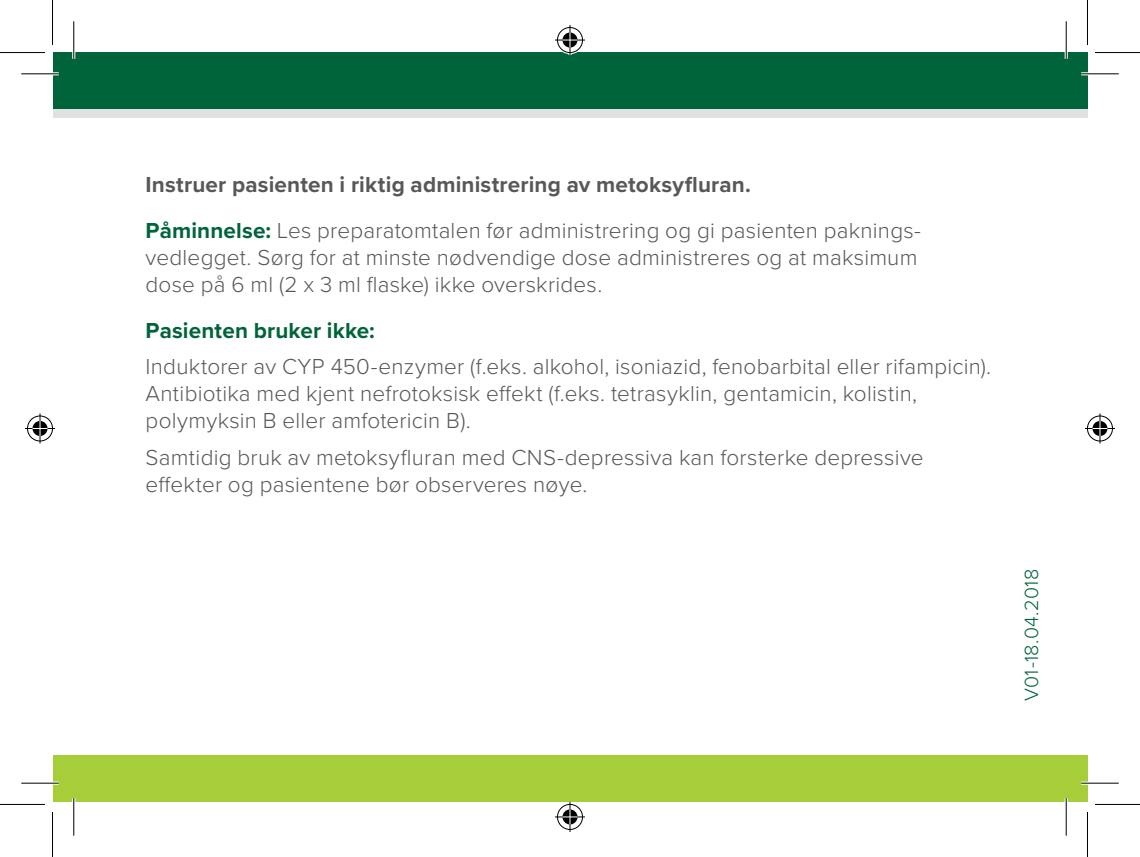
<style>
.page{position:relative;width:1140px;height:857px;background:#fff}
.page>*{position:absolute;margin:0;border:0;box-sizing:border-box;transform-origin:0 0}
.t1{font:300 22.5px/27px "Proxima Nova";letter-spacing:.01em;color:#57585a}
.t2{font:700 22.5px "Proxima Nova";letter-spacing:.005em;color:#00643b}
.t3{font:300 19.75px "Proxima Nova";letter-spacing:.02em;color:#00643b}
.s1{font-weight:700}
.s2{font-weight:700;color:#00643b}
</style>
<div class="page">
<div style="left:52px;top:79px;width:1035px;height:39px;background:#e0e1e3"></div>
<div style="left:52px;top:52px;width:1035px;height:57px;background:#00643b"></div>
<div style="left:52px;top:755px;width:1035px;height:47px;background:#a6ce39"></div>
<hr style="left:21px;top:72px;width:38px;height:3px;background:#fff">
<hr style="left:1081px;top:72px;width:37px;height:3px;background:#fff">
<hr style="left:21px;top:781px;width:38px;height:3px;background:#fff">
<hr style="left:1081px;top:781px;width:37px;height:3px;background:#fff">
<hr style="left:72px;top:21px;width:3px;height:38px;background:#fff">
<hr style="left:72px;top:797px;width:3px;height:38px;background:#fff">
<hr style="left:1064px;top:21px;width:3px;height:38px;background:#fff">
<hr style="left:1064px;top:797px;width:3px;height:38px;background:#fff">
<hr style="left:21px;top:73px;width:38px;height:1px;background:#000">
<hr style="left:1081px;top:73px;width:37px;height:1px;background:#000">
<hr style="left:21px;top:782px;width:38px;height:1px;background:#000">
<hr style="left:1081px;top:782px;width:37px;height:1px;background:#000">
<hr style="left:73px;top:21px;width:1px;height:38px;background:#000">
<hr style="left:73px;top:797px;width:1px;height:38px;background:#000">
<hr style="left:1065px;top:21px;width:1px;height:38px;background:#000">
<hr style="left:1065px;top:797px;width:1px;height:38px;background:#000">
<hr style="left:0;top:52px;width:45px;height:1px;background:#000">
<hr style="left:1095px;top:52px;width:45px;height:1px;background:#000">
<hr style="left:0;top:803px;width:45px;height:1px;background:#000">
<hr style="left:1095px;top:803px;width:45px;height:1px;background:#000">
<hr style="left:52px;top:0;width:1px;height:45px;background:#000">
<hr style="left:52px;top:811px;width:1px;height:45px;background:#000">
<hr style="left:1087px;top:0;width:1px;height:45px;background:#000">
<hr style="left:1087px;top:811px;width:1px;height:45px;background:#000">
<div style="left:556px;top:26px;width:28px;height:28px;border:3px solid #fff;border-radius:50%"></div>
<svg style="left:555px;top:38px;width:30px;height:4px"></svg>
<hr style="left:568px;top:25px;width:3px;height:30px;background:#fff">
<div style="left:561px;top:31px;width:18px;height:18px;border:3px solid #fff;border-radius:50%"></div>
<div style="left:557px;top:27px;width:26px;height:26px;border:1px solid #000;border-radius:50%"></div>
<hr style="left:555px;top:40px;width:30px;height:1px;background:#000">
<hr style="left:569px;top:25px;width:1px;height:30px;background:#000">
<svg style="left:562px;top:33px;width:15px;height:15px"></svg>
<div style="left:556px;top:802px;width:28px;height:28px;border:3px solid #fff;border-radius:50%"></div>
<hr style="left:555px;top:815px;width:30px;height:3px;background:#fff">
<hr style="left:568px;top:801px;width:3px;height:30px;background:#fff">
<div style="left:561px;top:807px;width:18px;height:18px;border:3px solid #fff;border-radius:50%"></div>
<div style="left:557px;top:803px;width:26px;height:26px;border:1px solid #000;border-radius:50%"></div>
<hr style="left:555px;top:816px;width:30px;height:1px;background:#000">
<hr style="left:569px;top:801px;width:1px;height:30px;background:#000">
<svg style="left:562px;top:809px;width:15px;height:15px"></svg>
<div style="left:26px;top:414px;width:28px;height:28px;border:3px solid #fff;border-radius:50%"></div>
<hr style="left:25px;top:427px;width:30px;height:3px;background:#fff">
<svg style="left:38px;top:413px;width:4px;height:30px"></svg>
<div style="left:31px;top:419px;width:18px;height:18px;border:3px solid #fff;border-radius:50%"></div>
<div style="left:27px;top:415px;width:26px;height:26px;border:1px solid #000;border-radius:50%"></div>
<hr style="left:25px;top:428px;width:30px;height:1px;background:#000">
<hr style="left:40px;top:413px;width:1px;height:30px;background:#000">
<svg style="left:33px;top:421px;width:15px;height:15px"></svg>
<div style="left:1086px;top:414px;width:28px;height:28px;border:3px solid #fff;border-radius:50%"></div>
<hr style="left:1085px;top:427px;width:30px;height:3px;background:#fff">
<hr style="left:1098px;top:413px;width:3px;height:30px;background:#fff">
<div style="left:1091px;top:419px;width:18px;height:18px;border:3px solid #fff;border-radius:50%"></div>
<div style="left:1087px;top:415px;width:25px;height:26px;border:1px solid #000;border-radius:50%"></div>
<hr style="left:1085px;top:428px;width:30px;height:1px;background:#000">
<hr style="left:1099px;top:413px;width:1px;height:30px;background:#000">
<svg style="left:1092px;top:421px;width:15px;height:15px"></svg>
<p class="t1" style="left:146px;top:160px;width:777px;line-height:45.8px"><span class="s1">Instruer pasienten i riktig administrering av metoksyfluran.<br></span><span class="s2">Påminnelse:</span> Les preparatomtalen før administrering og gi pasienten paknings-</p>
<p class="t1" style="left:146px;top:242px;width:773px">vedlegget. Sørg for at minste nødvendige dose administreres og at maksimum dose på 6 ml (2 x 3 ml flaske) ikke overskrides.</p>
<p class="t2" style="left:146px;top:313px;width:231px">Pasienten bruker ikke:</p>
<p class="t1" style="left:146px;top:352px;width:847px">Induktorer av CYP 450-enzymer (f.eks. alkohol, isoniazid, fenobarbital eller rifampicin).<br>Antibiotika med kjent nefrotoksisk effekt (f.eks. tetrasyklin, gentamicin, kolistin, polymyksin B eller amfotericin B).</p>
<p class="t1" style="left:146px;top:442px;width:779px">Samtidig bruk av metoksyfluran med CNS-depressiva kan forsterke depressive effekter og pasientene bør observeres nøye.</p>
<p class="t3" style="left:1016px;top:700px;width:133px;rotate:-90deg">V01-18.04.2018</p>
</div>
